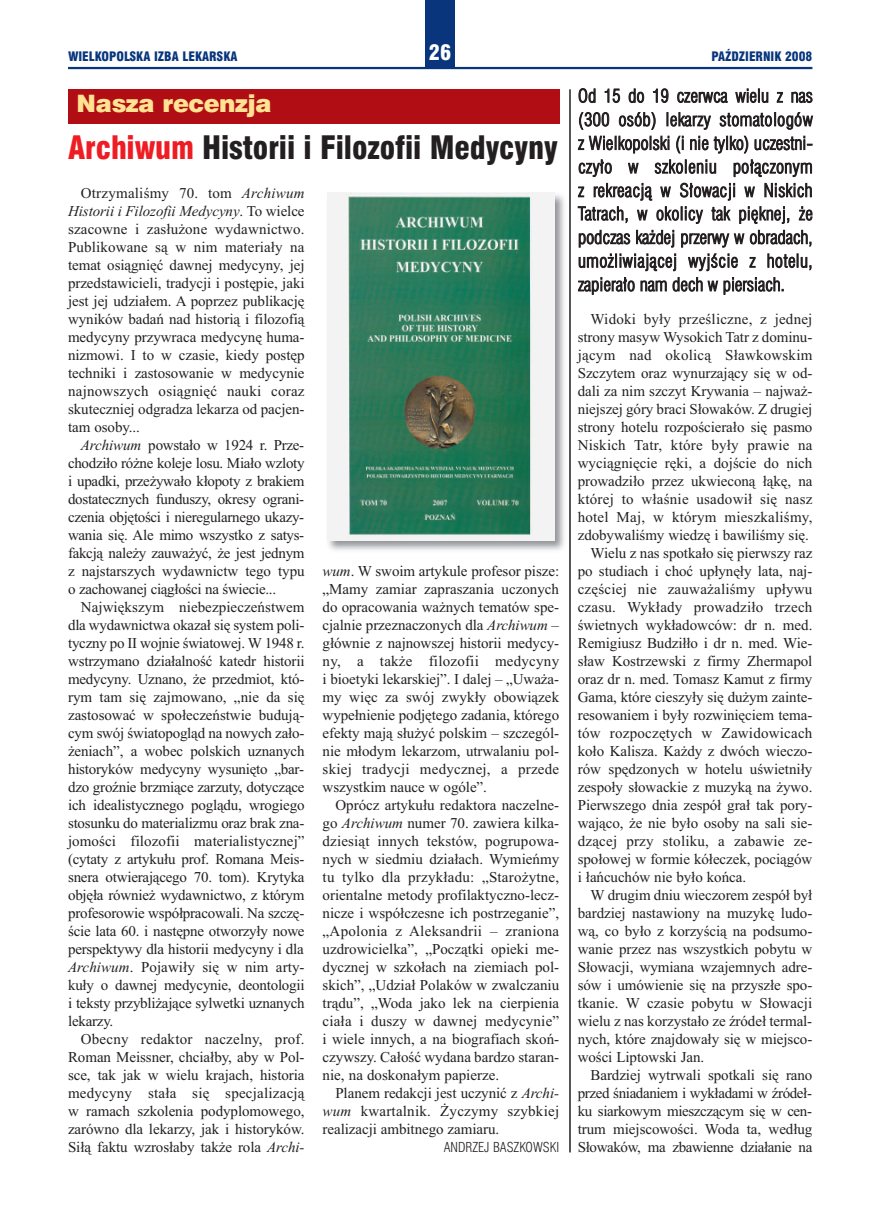
<style>
.page{position:relative;width:872px;height:1212px;background:#fff}
.page>*{position:absolute;margin:0;border:0;box-sizing:border-box;transform-origin:0 0}
.t1{font:31.5px "Swis 721 Blk Cn EU";letter-spacing:-.005em;color:#231f20}
.t2{font:24px "Swis 721 Blk EU";letter-spacing:-.02em;color:#ffe292}
.t3{font:21px "Swis 721 Blk Cn EU";color:#fff}
.t4{font:18px/23.5px "Swis 721 Lt Cn EU";letter-spacing:.005em;color:#231f20;text-align:justify}
.t5{font:15px/18px "Times New Roman";letter-spacing:-.005em;color:#231f20;text-align:justify}
.t6{font:15px "Times New Roman";letter-spacing:.015em;color:#231f20}
.t7{font:15px "Times New Roman";letter-spacing:-.025em;color:#231f20}
.t8{font:13.5px "Swis 721 Lt Cn EU";color:#231f20}
.t9{font:12.75px "Swis 721 Blk Cn EU";color:#08357c}
.s1{color:#ee1d23}
.s2{font-style:italic}
</style>
<div class="page">
<hr style="left:68px;top:67px;width:744px;height:2px;background:#08357c">
<div style="left:425px;top:0;width:30px;height:68px;background:#08357c"></div>
<img style="left:327px;top:192px;width:237px;height:358px">
<img style="left:327px;top:193px;width:227px;height:347px">
<div style="left:68px;top:89px;width:491px;height:34px;background:#b00d15"></div>
<hr style="left:569px;top:89px;width:2px;height:1063px;background:#231f20">
<p class="t9" style="left:68px;top:48px;width:171px">WIELKOPOLSKA IZBA LEKARSKA</p>
<h3 class="t3" style="left:429px;top:40px;width:24px">26</h3>
<p class="t9" style="left:711px;top:48px;width:102px">PAŹDZIERNIK 2008</p>
<h2 class="t2" style="left:77px;top:89px;width:197px">Nasza recenzja</h2>
<h1 class="t1" style="left:68px;top:128px;width:491px"><span class="s1">Archiwum</span> Historii i Filozofii Medycyny</h1>
<p class="t4" style="left:578px;top:84px;width:236px">Od 15 do 19 czerwca wielu z nas (300 osób) lekarzy stomatologów z Wielkopolski (i nie tylko) uczestni&shy;czyło w szkoleniu połączonym z rekreacją w Słowacji w Niskich Tatrach, w okolicy tak pięknej, że podczas każdej przerwy w obradach, umożliwiającej wyjście z hotelu, zapierało nam dech w piersiach.</p>
<p class="t6" style="left:590px;top:310px;width:223px">Widoki były prześliczne, z jednej</p>
<p class="t5" style="left:578px;top:328px;width:236px">strony masyw Wysokich Tatr z dominu-</p>
<p class="t6" style="left:578px;top:346px;width:236px">jącym nad okolicą Sławkowskim</p>
<p class="t5" style="left:578px;top:364px;width:236px">Szczytem oraz wynurzający się w od-</p>
<p class="t5" style="left:578px;top:382px;width:236px">dali za nim szczyt Krywania – najważ-</p>
<p class="t5" style="left:578px;top:400px;width:236px">niejszej góry braci Słowaków. Z drugiej</p>
<p class="t5" style="left:578px;top:418px;width:236px">strony hotelu rozpościerało się pasmo</p>
<p class="t6" style="left:578px;top:436px;width:236px">Niskich Tatr, które były prawie na</p>
<p class="t5" style="left:578px;top:454px;width:236px">wyciągnięcie ręki, a dojście do nich</p>
<p class="t5" style="left:578px;top:472px;width:236px">prowadziło przez ukwieconą łąkę, na</p>
<p class="t6" style="left:578px;top:490px;width:236px">której to właśnie usadowił się nasz</p>
<p class="t6" style="left:578px;top:508px;width:236px">hotel Maj, w którym mieszkaliśmy,</p>
<p class="t5" style="left:578px;top:526px;width:232px">zdobywaliśmy wiedzę i bawiliśmy się.</p>
<p class="t5" style="left:590px;top:544px;width:223px">Wielu z nas spotkało się pierwszy raz</p>
<p class="t5" style="left:578px;top:562px;width:236px">po studiach i choć upłynęły lata, naj-</p>
<p class="t6" style="left:578px;top:580px;width:236px">częściej nie zauważaliśmy upływu</p>
<p class="t6" style="left:578px;top:598px;width:236px">czasu. Wykłady prowadziło trzech</p>
<p class="t5" style="left:578px;top:616px;width:236px">świetnych wykładowców: dr n. med.</p>
<p class="t5" style="left:578px;top:634px;width:236px">Remigiusz Budziłło i dr n. med. Wie-</p>
<p class="t5" style="left:578px;top:652px;width:236px">sław Kostrzewski z firmy Zhermapol</p>
<p class="t5" style="left:578px;top:670px;width:236px">oraz dr n. med. Tomasz Kamut z firmy</p>
<p class="t5" style="left:578px;top:688px;width:236px">Gama, które cieszyły się dużym zainte-</p>
<p class="t5" style="left:578px;top:706px;width:236px">resowaniem i były rozwinięciem tema-</p>
<p class="t6" style="left:578px;top:724px;width:236px">tów rozpoczętych w Zawidowicach</p>
<p class="t5" style="left:578px;top:742px;width:236px">koło Kalisza. Każdy z dwóch wieczo-</p>
<p class="t5" style="left:578px;top:760px;width:236px">rów spędzonych w hotelu uświetniły</p>
<p class="t5" style="left:578px;top:778px;width:236px">zespoły słowackie z muzyką na żywo.</p>
<p class="t5" style="left:578px;top:796px;width:236px">Pierwszego dnia zespół grał tak pory-</p>
<p class="t5" style="left:578px;top:814px;width:236px">wająco, że nie było osoby na sali sie-</p>
<p class="t6" style="left:578px;top:832px;width:236px">dzącej przy stoliku, a zabawie ze-</p>
<p class="t5" style="left:578px;top:850px;width:236px">społowej w formie kółeczek, pociągów</p>
<p class="t5" style="left:578px;top:868px;width:170px">i łańcuchów nie było końca.</p>
<p class="t5" style="left:590px;top:886px;width:223px">W drugim dniu wieczorem zespół był</p>
<p class="t5" style="left:578px;top:904px;width:236px">bardziej nastawiony na muzykę ludo-</p>
<p class="t5" style="left:578px;top:922px;width:236px">wą, co było z korzyścią na podsumo-</p>
<p class="t5" style="left:578px;top:940px;width:236px">wanie przez nas wszystkich pobytu w</p>
<p class="t5" style="left:578px;top:958px;width:236px">Słowacji, wymiana wzajemnych adre-</p>
<p class="t5" style="left:578px;top:976px;width:236px">sów i umówienie się na przyszłe spo-</p>
<p class="t5" style="left:578px;top:994px;width:236px">tkanie. W czasie pobytu w Słowacji</p>
<p class="t5" style="left:578px;top:1012px;width:236px">wielu z nas korzystało ze źródeł termal-</p>
<p class="t5" style="left:578px;top:1030px;width:236px">nych, które znajdowały się w miejsco-</p>
<p class="t5" style="left:578px;top:1048px;width:128px">wości Liptowski Jan.</p>
<p class="t5" style="left:590px;top:1066px;width:223px">Bardziej wytrwali spotkali się rano</p>
<p class="t7" style="left:578px;top:1084px;width:236px">przed śniadaniem i wykładami w źródeł-</p>
<p class="t7" style="left:578px;top:1102px;width:236px">ku siarkowym mieszczącym się w cen-</p>
<p class="t5" style="left:578px;top:1120px;width:236px">trum miejscowości. Woda ta, według</p>
<p class="t7" style="left:578px;top:1138px;width:236px">Słowaków, ma zbawienne działanie na</p>
<p class="t5" style="left:68px;top:184px;width:238px;text-indent:13px">Otrzymaliśmy 70. tom <span class="s2">Archiwum Historii i Filozofii Medycyny</span>. To wielce szacowne i zasłużone wydawnictwo.<br>Publikowane są w nim materiały na temat osiągnięć dawnej medycyny, jej przedstawicieli, tradycji i postępie, jaki jest jej udziałem. A poprzez publikację wyników badań nad historią i filozofią medycyny przywraca medycynę huma&shy;nizmowi. I to w czasie, kiedy postęp techniki i zastosowanie w medycynie najnowszych osiągnięć nauki coraz skuteczniej odgradza lekarza od pacjen&shy;tam osoby...</p>
<p class="t5" style="left:68px;top:436px;width:238px;text-indent:13px"><span class="s2">Archiwum</span> powstało w 1924 r. Prze&shy;chodziło różne koleje losu. Miało wzloty i upadki, przeżywało kłopoty z brakiem dostatecznych funduszy, okresy ograni&shy;czenia objętości i nieregularnego ukazy&shy;wania się. Ale mimo wszystko z satys&shy;fakcją należy zauważyć, że jest jednym z najstarszych wydawnictw tego typu o zachowanej ciągłości na świecie...</p>
<p class="t5" style="left:68px;top:598px;width:238px;text-indent:13px">Największym niebezpieczeństwem dla wydawnictwa okazał się system poli&shy;tyczny po II wojnie światowej. W 1948 r. wstrzymano działalność katedr historii medycyny. Uznano, że przedmiot, któ&shy;rym tam się zajmowano, „nie da się zastosować w społeczeństwie budują&shy;cym swój światopogląd na nowych zało&shy;żeniach”, a wobec polskich uznanych historyków medycyny wysunięto „bar&shy;dzo groźnie brzmiące zarzuty, dotyczące ich idealistycznego poglądu, wrogiego stosunku do materializmu oraz brak zna&shy;jomości filozofii materialistycznej” (cytaty z artykułu prof. Romana Meis&shy;snera otwierającego 70. tom). Krytyka objęła również wydawnictwo, z którym profesorowie współpracowali. Na szczę&shy;ście lata 60. i następne otworzyły nowe perspektywy dla historii medycyny i dla <span class="s2">Archiwum</span>. Pojawiły się w nim arty&shy;kuły o dawnej medycynie, deontologii i teksty przybliżające sylwetki uznanych lekarzy.</p>
<p class="t5" style="left:68px;top:1030px;width:238px;text-indent:13px">Obecny redaktor naczelny, prof.<br>Roman Meissner, chciałby, aby w Pol&shy;sce, tak jak w wielu krajach, historia medycyny stała się specjalizacją w ramach szkolenia podyplomowego, zarówno dla lekarzy, jak i historyków.<br>Siłą faktu wzrosłaby także rola <span class="s2">Archi-</span></p>
<p class="t5" style="left:322px;top:562px;width:238px"><span class="s2">wum</span>. W swoim artykule profesor pisze: „Mamy zamiar zapraszania uczonych do opracowania ważnych tematów spe&shy;cjalnie przeznaczonych dla <span class="s2">Archiwum</span> – głównie z najnowszej historii medycy&shy;ny, a także filozofii medycyny i bioetyki lekarskiej”. I dalej – „Uważa&shy;my więc za swój zwykły obowiązek wypełnienie podjętego zadania, którego efekty mają służyć polskim – szczegól&shy;nie młodym lekarzom, utrwalaniu pol&shy;skiej tradycji medycznej, a przede wszystkim nauce w ogóle”.</p>
<p class="t5" style="left:322px;top:796px;width:238px;text-indent:13px">Oprócz artykułu redaktora naczelne&shy;go <span class="s2">Archiwum</span> numer 70. zawiera kilka&shy;dziesiąt innych tekstów, pogrupowa&shy;nych w siedmiu działach. Wymieńmy tu tylko dla przykładu: „Starożytne, orientalne metody profilaktyczno-lecz&shy;nicze i współczesne ich postrzeganie”, „Apolonia z Aleksandrii – zraniona uzdrowicielka”, „Początki opieki me&shy;dycznej w szkołach na ziemiach pol&shy;skich”, „Udział Polaków w zwalczaniu trądu”, „Woda jako lek na cierpienia ciała i duszy w dawnej medycynie” i wiele innych, a na biografiach skoń&shy;czywszy. Całość wydana bardzo staran&shy;nie, na doskonałym papierze.</p>
<p class="t5" style="left:322px;top:1084px;width:238px;text-indent:13px">Planem redakcji jest uczynić z <span class="s2">Archi&shy;wum</span> kwartalnik. Życzymy szybkiej realizacji ambitnego zamiaru.</p>
<p class="t8" style="left:444px;top:1139px;width:117px">ANDRZEJ BASZKOWSKI</p>
</div>
